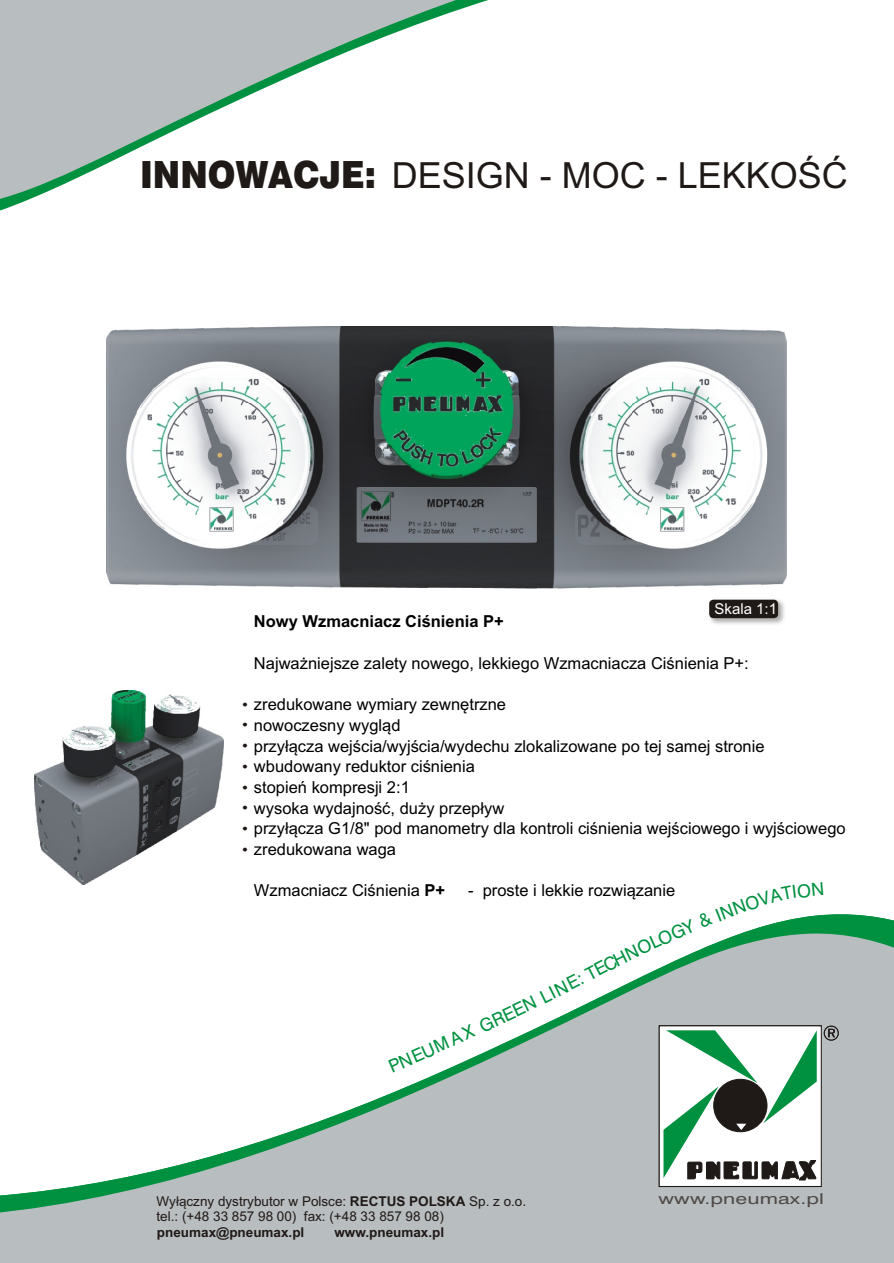
<style>
.page{position:relative;width:894px;height:1263px;background:#fff}
.page>*{position:absolute;margin:0;border:0;box-sizing:border-box;transform-origin:0 0}
.t1{font:36px "Arial";color:#1f1a17}
.t2{font:18px "Swis 721 BT";color:#009140}
.t3{font:16.5px "Arial";color:#000}
.t4{font:700 16.5px "Arial";color:#000}
.t5{font:15px "Swis 721 BT";letter-spacing:.01em;color:#4d4a47;scale:1.42 1}
.t6{font:15px "Arial";color:#fff}
.t7{font:13.5px/15.1px "Arial";color:#1f1a17}
.t8{font:700 13.5px "Arial";color:#1f1a17}
.s1{font-family:"Swis 721 Blk BT";font-weight:700;font-size:37.5px}
.s2{font-size:15.45px;color:#1f1a17}
.s3{font-weight:700}
</style>
<div class="page">
<svg style="left:0;top:0;width:488px;height:211px"></svg>
<img style="left:709px;top:599px;width:76px;height:25px">
<div style="left:709px;top:600px;width:69px;height:18px;background:#1f1a17;border-radius:4px"></div>
<img style="left:106px;top:327px;width:681px;height:261px">
<img style="left:35px;top:690px;width:188px;height:195px">
<div style="left:0;top:1215px;width:894px;height:48px;background:#b8bdbf"></div>
<svg style="left:0;top:914px;width:894px;height:301px"></svg>
<div style="left:659px;top:1026px;width:162px;height:160px;background:#fff"></div>
<div style="left:659px;top:1025px;width:163px;height:162px;border:1px solid #1f1a17"></div>
<svg style="left:664px;top:1030px;width:153px;height:150px"></svg>
<svg style="left:824px;top:1026px;width:15px;height:15px"></svg>
<svg style="left:388px;top:1052px;width:25px;height:20px"></svg>
<svg style="left:566px;top:914px;width:257px;height:76px"></svg>
<h1 class="t1" style="left:140px;top:162px;width:709px"><span class="s1">INNOWACJE:</span> DESIGN - MOC - LEKKOŒÆ</h1>
<p class="t6" style="left:715px;top:603px;width:64px">Skala 1:1</p>
<p class="t4" style="left:254px;top:615px;width:251px">Nowy Wzmacniacz Ciœnienia P+</p>
<p class="t3" style="left:254px;top:657px;width:496px">Najwa¿niejsze zalety nowego, lekkiego Wzmacniacza Ciœnienia P+:</p>
<p class="t3" style="left:242px;top:698px;width:265px"><span class="s2">•</span> zredukowane wymiary zewnêtrzne</p>
<p class="t3" style="left:242px;top:719px;width:160px"><span class="s2">•</span> nowoczesny wygl¹d</p>
<p class="t3" style="left:242px;top:739px;width:524px"><span class="s2">•</span> przy³¹cza wejœcia/wyjœcia/wydechu zlokalizowane po tej samej stronie</p>
<p class="t3" style="left:242px;top:760px;width:234px"><span class="s2">•</span> wbudowany reduktor ciœnienia</p>
<p class="t3" style="left:242px;top:781px;width:169px"><span class="s2">•</span> stopieñ kompresji 2:1</p>
<p class="t3" style="left:242px;top:802px;width:264px"><span class="s2">•</span> wysoka wydajnoœæ, du¿y przep³yw</p>
<p class="t3" style="left:242px;top:822px;width:605px"><span class="s2">•</span> przy³¹cza G1/8" pod manometry dla kontroli ciœnienia wejœciowego i wyjœciowego</p>
<p class="t3" style="left:242px;top:843px;width:155px"><span class="s2">•</span> zredukowana waga</p>
<p class="t3" style="left:254px;top:884px;width:193px">Wzmacniacz Ciœnienia <span class="s3">P+</span></p>
<p class="t3" style="left:468px;top:884px;width:209px">- proste i lekkie rozwi¹zanie</p>
<p class="t2" style="left:520px;top:1000px;width:50px;rotate:-26deg">N LIN</p>
<p class="t2" style="left:460px;top:1028px;width:69px;rotate:-25deg">X GREE</p>
<p class="t2" style="left:410px;top:1051px;width:55px;rotate:-24deg">EUM A</p>
<p class="t7" style="left:157px;top:1195px;width:371px">Wy³¹czny dystrybutor w Polsce: <span class="s3">RECTUS POLSKA</span> Sp. z o.o. tel.: (+48 33 857 98 00) fax: (+48 33 857 98 08)</p>
<p class="t8" style="left:157px;top:1228px;width:149px">pneumax@pneumax.pl</p>
<p class="t8" style="left:334px;top:1228px;width:111px">www.pneumax.pl</p>
<p class="t5" style="left:659px;top:1193px;width:118px">www.pneumax.pl</p>
</div>
